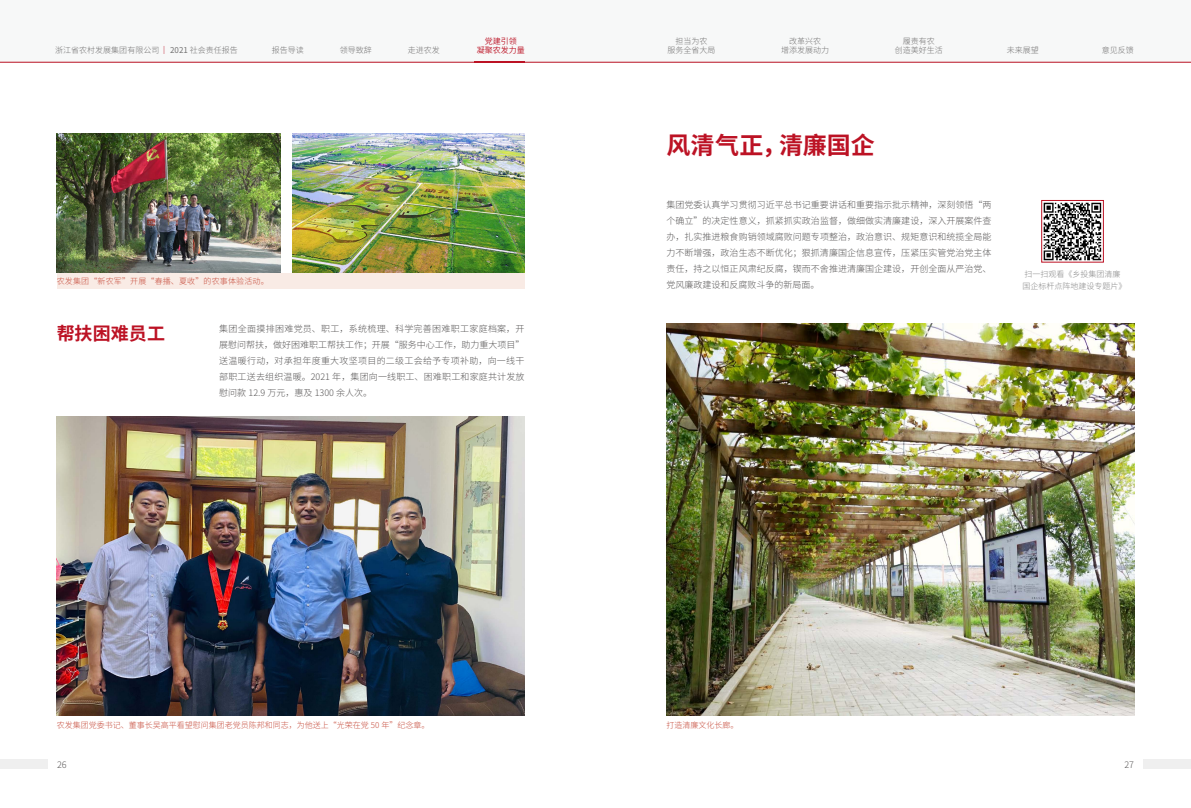
<style>
.page{position:relative;width:1191px;height:808px;background:#fff}
.page>*{position:absolute;margin:0;border:0;box-sizing:border-box;transform-origin:0 0}
.t1{font:700 24px "Source Han Sans CN";letter-spacing:.005em;color:#bc1224}
.t2{font:700 18px "Source Han Sans CN";letter-spacing:.005em;color:#bc1224}
.t3{font:300 9px/16px "Source Han Sans CN";letter-spacing:.005em;color:#595757;text-align:justify}
.t4{font:300 8px/9.6px "Source Han Sans CN";color:#727171;text-align:center}
.t5{font:300 8px "Source Han Sans CN";color:#c74e3e}
.t6{font:300 8px "Source Han Sans CN";letter-spacing:.02em;color:#c74e3e}
.t7{font:300 8px/12px "Source Han Sans CN";color:#898989}
.t8{font:8px/9.6px "Source Han Sans CN";color:#bc1224;text-align:center}
.s1{font-weight:700;color:#bc1224}
.s2{font-weight:400}
</style>
<div class="page">
<div style="left:0;top:0;width:1191px;height:62px;background:#f7f8f8"></div>
<hr style="left:0;top:62px;width:1191px;height:1px;background:#bc1224">
<div style="left:0;top:760px;width:48px;height:9px;background:#efefef"></div>
<div style="left:1142px;top:760px;width:49px;height:9px;background:#efefef"></div>
<img style="left:57px;top:133px;width:224px;height:140px">
<img style="left:293px;top:133px;width:231px;height:140px">
<img style="left:57px;top:416px;width:467px;height:299px">
<div style="left:57px;top:273px;width:467px;height:16px;background:#f9ebe5"></div>
<img style="left:666px;top:324px;width:468px;height:391px">
<img style="left:1043px;top:202px;width:58px;height:58px">
<div style="left:1041px;top:200px;width:62px;height:62px;border:1px solid #bc1224"></div>
<p class="t8" style="left:477px;top:36px;width:49px">党建引领<br>凝聚农发力量</p>
<p class="t4" style="left:667px;top:36px;width:49px">担当为农<br>服务全省大局</p>
<p class="t4" style="left:789px;top:36px;width:33px">改革兴农</p>
<p class="t4" style="left:903px;top:36px;width:33px">履责有农</p>
<p class="t4" style="left:55px;top:46px;width:184px">浙江省农村发展集团有限公司<span class="s1">｜</span> <span class="s2">2021</span> 社会责任报告</p>
<p class="t4" style="left:781px;top:46px;width:49px">增添发展动力</p>
<p class="t4" style="left:1007px;top:46px;width:34px">未来展望</p>
<p class="t4" style="left:1101px;top:46px;width:33px">意见反馈</p>
<p class="t4" style="left:272px;top:46px;width:33px">报告导读</p>
<p class="t4" style="left:340px;top:46px;width:33px">领导致辞</p>
<p class="t4" style="left:408px;top:46px;width:33px">走进农发</p>
<p class="t4" style="left:895px;top:46px;width:49px">创造美好生活</p>
<p class="t6" style="left:57px;top:277px;width:214px">农发集团“新农军”开展“春播、夏收”的农事体验活动。</p>
<h2 class="t2" style="left:57px;top:323px;width:110px">帮扶困难员工</h2>
<p class="t3" style="left:219px;top:321px;width:307px">集团全面摸排困难党员、职工，系统梳理、科学完善困难职工家庭档案，开展慰问帮扶，做好困难职工帮扶工作；开展“服务中心工作，助力重大项目”送温暖行动，对承担年度重大攻坚项目的二级工会给予专项补助，向一线干部职工送去组织温暖。2021 年，集团向一线职工、困难职工和家庭共计发放慰问款 12.9 万元，惠及 1300 余人次。</p>
<p class="t5" style="left:57px;top:720px;width:374px">农发集团党委书记、董事长吴高平看望慰问集团老党员陈邦和同志，为他送上“光荣在党 50 年”纪念章。</p>
<h1 class="t1" style="left:666px;top:132px;width:210px">风清气正，清廉国企</h1>
<p class="t3" style="left:666px;top:197px;width:327px">集团党委认真学习贯彻习近平总书记重要讲话和重要指示批示精神，深刻领悟“两个确立”的决定性意义，抓紧抓实政治监督，做细做实清廉建设，深入开展案件查办，扎实推进粮食购销领域腐败问题专项整治，政治意识、规矩意识和统揽全局能力不断增强，政治生态不断优化；狠抓清廉国企信息宣传，压紧压实管党治党主体责任，持之以恒正风肃纪反腐，锲而不舍推进清廉国企建设，开创全面从严治党、党风廉政建设和反腐败斗争的新局面。</p>
<p class="t7" style="left:1022px;top:268px;width:105px">扫一扫观看《乡投集团清廉国企标杆点阵地建设专题片》</p>
<p class="t5" style="left:666px;top:720px;width:73px">打造清廉文化长廊。</p>
<p class="t3" style="left:57px;top:756px;width:11px">26</p>
<p class="t3" style="left:1124px;top:756px;width:11px">27</p>
</div>
